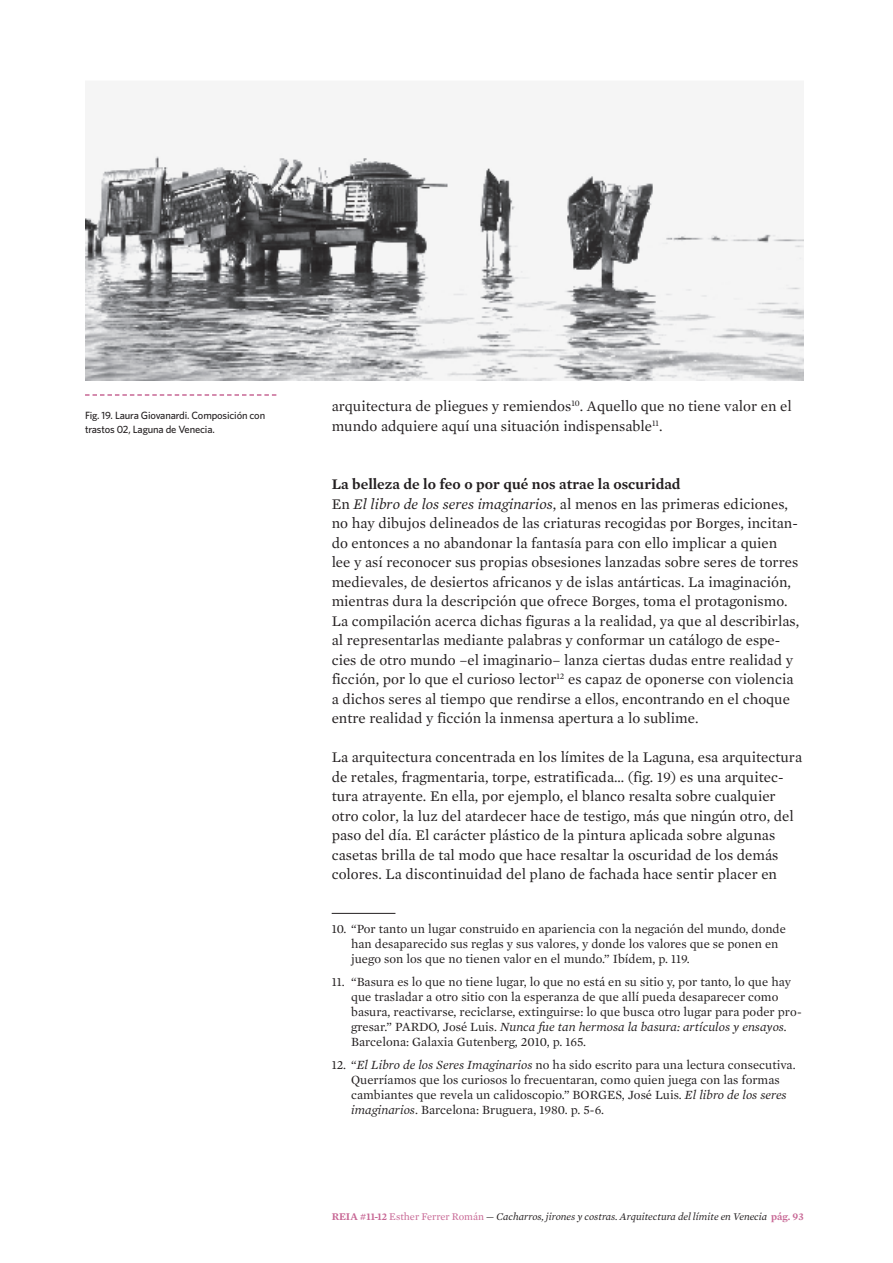
<style>
.page{position:relative;width:893px;height:1263px;background:#fff}
.page>*{position:absolute;margin:0;border:0;box-sizing:border-box;transform-origin:0 0}
.t1{font:15px/19.5px "Mercury Text G1";color:#231f20}
.t2{font:12.75px/15px "Mercury Text G1";color:#231f20}
.t3{font:italic 10.5px "Mercury Text G1";color:#231f20}
.t4{font:500 10.5px/13.5px "Whitney";letter-spacing:-.015em;color:#231f20}
.s1{font-weight:600}
.s2{font-style:italic}
.s3{font-weight:600;font-style:normal;color:#c76694}
.s4{font-style:normal;color:#c76694}
</style>
<div class="page">
<hr style="left:332px;top:913px;width:63px;height:1px;background:#231f20">
<svg style="left:85px;top:394px;width:191px;height:2px"></svg>
<img style="left:85px;top:153px;width:719px;height:228px">
<p class="t4" style="left:85px;top:409px;width:182px">Fig. 19. Laura Giovanardi. Composición con trastos 02, Laguna de Venecia.</p>
<p class="t1" style="left:332px;top:396px;width:462px">arquitectura de pliegues y remiendos<sup>10</sup>. Aquello que no tiene valor en el mundo adquiere aquí una situación indispensable<sup>11</sup>.</p>
<p class="t1" style="left:332px;top:474px;width:469px"><span class="s1">La belleza de lo feo o por qué nos atrae la oscuridad<br></span>En <span class="s2">El libro de los seres imaginarios</span>, al menos en las primeras ediciones, no hay dibujos delineados de las criaturas recogidas por Borges, incitan&shy;do entonces a no abandonar la fantasía para con ello implicar a quien lee y así reconocer sus propias obsesiones lanzadas sobre seres de torres medievales, de desiertos africanos y de islas antárticas. La imaginación, mientras dura la descripción que ofrece Borges, toma el protagonismo.<br>La compilación acerca dichas figuras a la realidad, ya que al describirlas, al representarlas mediante palabras y conformar un catálogo de espe&shy;cies de otro mundo –el imaginario– lanza ciertas dudas entre realidad y ficción, por lo que el curioso lector<sup>12</sup> es capaz de oponerse con violencia a dichos seres al tiempo que rendirse a ellos, encontrando en el choque entre realidad y ficción la inmensa apertura a lo sublime.</p>
<p class="t1" style="left:332px;top:747px;width:472px">La arquitectura concentrada en los límites de la Laguna, esa arquitectura de retales, fragmentaria, torpe, estratificada… (fig. 19) es una arquitec&shy;tura atrayente. En ella, por ejemplo, el blanco resalta sobre cualquier otro color, la luz del atardecer hace de testigo, más que ningún otro, del paso del día. El carácter plástico de la pintura aplicada sobre algunas casetas brilla de tal modo que hace resaltar la oscuridad de los demás colores. La discontinuidad del plano de fachada hace sentir placer en</p>
<p class="t2" style="left:351px;top:921px;width:436px;text-indent:-19px">10. “Por tanto un lugar construido en apariencia con la negación del mundo, donde han desaparecido sus reglas y sus valores, y donde los valores que se ponen en juego son los que no tienen valor en el mundo.” Ibídem, p. 119.</p>
<p class="t2" style="left:351px;top:974px;width:452px;text-indent:-19px">11. “Basura es lo que no tiene lugar, lo que no está en su sitio y, por tanto, lo que hay que trasladar a otro sitio con la esperanza de que allí pueda desaparecer como basura, reactivarse, reciclarse, extinguirse: lo que busca otro lugar para poder pro&shy;gresar.” PARDO, José Luis. <span class="s2">Nunca fue tan hermosa la basura: artículos y ensayos.<br></span>Barcelona: Galaxia Gutenberg, 2010, p. 165.</p>
<p class="t2" style="left:351px;top:1057px;width:446px;text-indent:-19px">12. “<span class="s2">El Libro de los Seres Imaginarios</span> no ha sido escrito para una lectura consecutiva.<br>Querríamos que los curiosos lo frecuentaran, como quien juega con las formas cambiantes que revela un calidoscopio.” BORGES, José Luis. <span class="s2">El libro de los seres imaginarios</span>. Barcelona: Bruguera, 1980. p. 5-6.</p>
<p class="t3" style="left:332px;top:1210px;width:473px"><span class="s3">REIA #11-12</span> <span class="s4">Esther Ferrer Román</span> — Cacharros, jirones y costras. Arquitectura del límite en Venecia <span class="s3">pág. 93</span></p>
</div>
